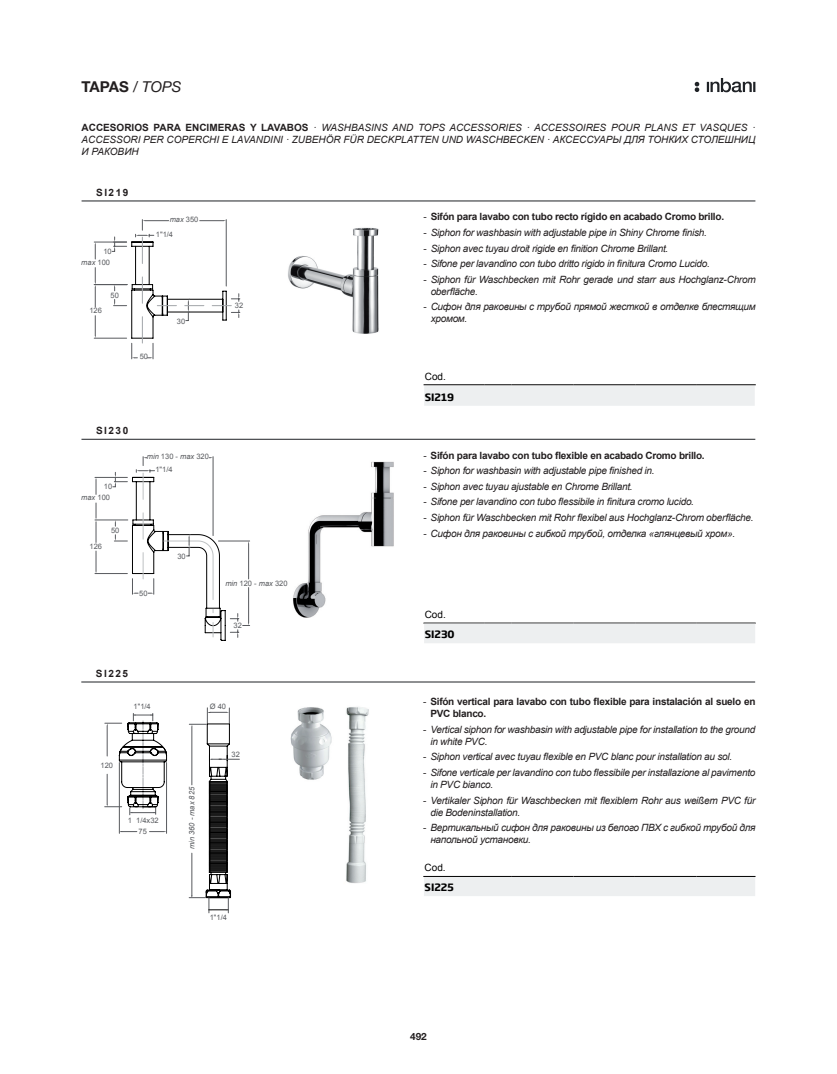
<style>
.page{position:relative;width:837px;height:1074px;background:#fff}
.page>*{position:absolute;margin:0;border:0;box-sizing:border-box;transform-origin:0 0}
.t1{font:700 15px "Helvetica Neue LT Std";letter-spacing:-.035em;color:#231f20}
.t2{font:italic 10px/12px "Arial";letter-spacing:-.025em;color:#231f20}
.t3{font:700 10px/12px "Arial";letter-spacing:-.025em;color:#231f20}
.t4{font:700 10px "Soho Gothic Pro";color:#000}
.t5{font:10px "Arial";color:#000}
.t6{font:700 10px "Helvetica Neue LT Std";color:#231f20}
.t7{font:7.5px/11.1px "Arial";color:#585a5e;text-align:right}
.t8{font:italic 7.5px "Arial";color:#585a5e}
.s1{font-weight:400;font-style:italic}
.s2{font-weight:700;font-style:normal}
.s3{font-style:italic}
.s4{font-style:normal}
.s5{font-weight:400}
</style>
<div class="page">
<svg style="left:706px;top:78px;width:49px;height:14px"></svg>
<svg style="left:694px;top:82px;width:5px;height:10px"></svg>
<hr style="left:81px;top:201px;width:674px;height:1px;background:#1f2226">
<img style="left:288px;top:227px;width:91px;height:107px">
<hr style="left:423px;top:384px;width:61px;height:1px;background:#000">
<hr style="left:696px;top:384px;width:59px;height:1px;background:#000">
<hr style="left:94px;top:338px;width:33px;height:1px;background:#585a5e">
<svg style="left:95px;top:316px;width:1px;height:22px"></svg>
<hr style="left:94px;top:242px;width:33px;height:1px;background:#585a5e">
<hr style="left:94px;top:284px;width:33px;height:1px;background:#585a5e">
<svg style="left:95px;top:242px;width:1px;height:17px"></svg>
<svg style="left:95px;top:268px;width:1px;height:39px"></svg>
<svg style="left:112px;top:220px;width:128px;height:139px"></svg>
<svg style="left:424px;top:384px;width:330px;height:22px;background:#e3e5e5"></svg>
<hr style="left:81px;top:439px;width:674px;height:1px;background:#1f2226">
<img style="left:293px;top:461px;width:101px;height:157px">
<hr style="left:423px;top:622px;width:61px;height:1px;background:#000">
<hr style="left:696px;top:622px;width:59px;height:1px;background:#000">
<hr style="left:81px;top:681px;width:673px;height:1px;background:#1f2226">
<hr style="left:423px;top:876px;width:61px;height:1px;background:#000">
<div style="left:424px;top:876px;width:330px;height:20px;background:#edeff0"></div>
<hr style="left:511px;top:876px;width:62px;height:1px;background:#000">
<hr style="left:573px;top:876px;width:61px;height:1px;background:#000">
<hr style="left:634px;top:876px;width:62px;height:1px;background:#000">
<hr style="left:696px;top:876px;width:59px;height:1px;background:#000">
<img style="left:290px;top:707px;width:42px;height:73px">
<img style="left:346px;top:707px;width:23px;height:176px">
<hr style="left:95px;top:520px;width:33px;height:1px;background:#585a5e">
<hr style="left:95px;top:573px;width:32px;height:1px;background:#585a5e">
<svg style="left:96px;top:551px;width:1px;height:22px"></svg>
<hr style="left:95px;top:477px;width:32px;height:1px;background:#585a5e">
<svg style="left:96px;top:477px;width:1px;height:17px"></svg>
<svg style="left:96px;top:503px;width:1px;height:39px"></svg>
<svg style="left:113px;top:456px;width:136px;height:185px"></svg>
<svg style="left:424px;top:622px;width:330px;height:21px;background:#e5e7e7"></svg>
<svg style="left:189px;top:708px;width:50px;height:205px"></svg>
<svg style="left:105px;top:713px;width:62px;height:102px"></svg>
<hr style="left:166px;top:762px;width:1px;height:71px;background:#585a5e">
<hr style="left:119px;top:762px;width:1px;height:71px;background:#585a5e">
<svg style="left:120px;top:831px;width:17px;height:1px"></svg>
<svg style="left:149px;top:831px;width:17px;height:1px"></svg>
<h1 class="t1" style="left:81px;top:78px;width:102px">TAPAS <span class="s1">/ TOPS</span></h1>
<p class="t2" style="left:82px;top:122px;width:675px;text-align:justify"><span class="s2">ACCESORIOS PARA ENCIMERAS Y LAVABOS</span> · WASHBASINS AND TOPS ACCESSORIES · ACCESSOIRES POUR PLANS ET VASQUES · ACCESSORI PER COPERCHI E LAVANDINI · ZUBEHÖR FÜR DECKPLATTEN UND WASCHBECKEN · АКСЕССУАРЫ ДЛЯ ТОНКИХ СТОЛЕШНИЦ И РАКОВИН</p>
<p class="t3" style="left:96px;top:187px;width:34px">SI219</p>
<p class="t7" style="left:81px;top:246px;width:32px">10<br><span class="s3">max</span> 100</p>
<p class="t7" style="left:89px;top:305px;width:14px">126</p>
<p class="t7" style="left:111px;top:289px;width:10px">50</p>
<p class="t8" style="left:170px;top:215px;width:30px">max <span class="s4">350</span></p>
<p class="t7" style="left:156px;top:229px;width:19px">1"1/4</p>
<p class="t7" style="left:140px;top:351px;width:10px">50</p>
<p class="t7" style="left:177px;top:315px;width:10px">30</p>
<p class="t7" style="left:235px;top:300px;width:10px">32</p>
<p class="t3" style="left:96px;top:425px;width:34px">SI230</p>
<p class="t7" style="left:81px;top:481px;width:32px">10<br><span class="s3">max</span> 100</p>
<p class="t7" style="left:90px;top:541px;width:14px">126</p>
<p class="t7" style="left:111px;top:525px;width:10px">50</p>
<p class="t7" style="left:147px;top:451px;width:64px"><span class="s3">min</span> 130 - <span class="s3">max</span> 320</p>
<p class="t7" style="left:155px;top:464px;width:19px">1"1/4</p>
<p class="t7" style="left:177px;top:550px;width:10px">30</p>
<p class="t7" style="left:139px;top:587px;width:10px">50</p>
<p class="t3" style="left:96px;top:668px;width:34px">SI225</p>
<p class="t7" style="left:225px;top:577px;width:64px"><span class="s3">min</span> 120 - <span class="s3">max</span> 320</p>
<p class="t7" style="left:233px;top:620px;width:10px">32</p>
<p class="t7" style="left:133px;top:701px;width:19px">1"1/4</p>
<p class="t7" style="left:101px;top:759px;width:14px">120</p>
<p class="t7" style="left:128px;top:815px;width:32px;text-align:center">1 1/4x32<br>75</p>
<p class="t7" style="left:210px;top:701px;width:18px">Ø 40</p>
<p class="t8" style="left:187px;top:849px;width:64px;rotate:-90deg">min 360 - max 825</p>
<p class="t7" style="left:231px;top:749px;width:10px">32</p>
<p class="t7" style="left:210px;top:912px;width:19px">1"1/4</p>
<p class="t3" style="left:423px;top:211px;width:302px"><span class="s5">-</span> Sifón para lavabo con tubo recto rígido en acabado Cromo brillo.</p>
<p class="t2" style="left:423px;top:227px;width:285px"><span class="s4">-</span> Siphon for washbasin with adjustable pipe in Shiny Chrome finish.</p>
<p class="t2" style="left:423px;top:242px;width:246px"><span class="s4">-</span> Siphon avec tuyau droit rigide en finition Chrome Brillant.</p>
<p class="t2" style="left:423px;top:258px;width:288px"><span class="s4">-</span> Sifone per lavandino con tubo dritto rigido in finitura Cromo Lucido.</p>
<p class="t2" style="left:430px;top:273px;width:326px;text-indent:-7px"><span class="s4">-</span> Siphon für Waschbecken mit Rohr gerade und starr aus Hochglanz-Chrom oberfläche.</p>
<p class="t2" style="left:430px;top:301px;width:326px;text-indent:-7px"><span class="s4">-</span> Сифон для раковины с трубой прямой жесткой в отделке блестящим хромом.</p>
<p class="t5" style="left:424px;top:370px;width:23px">Cod.</p>
<p class="t4" style="left:424px;top:389px;width:31px">SI219</p>
<p class="t3" style="left:423px;top:449px;width:282px"><span class="s5">-</span> Sifón para lavabo con tubo flexible en acabado Cromo brillo.</p>
<p class="t2" style="left:423px;top:465px;width:232px"><span class="s4">-</span> Siphon for washbasin with adjustable pipe finished in.</p>
<p class="t2" style="left:423px;top:480px;width:211px"><span class="s4">-</span> Siphon avec tuyau ajustable en Chrome Brillant.</p>
<p class="t2" style="left:423px;top:496px;width:272px"><span class="s4">-</span> Sifone per lavandino con tubo flessibile in finitura cromo lucido.</p>
<p class="t2" style="left:423px;top:511px;width:331px"><span class="s4">-</span> Siphon für Waschbecken mit Rohr flexibel aus Hochglanz-Chrom oberfläche.</p>
<p class="t2" style="left:423px;top:527px;width:313px"><span class="s4">-</span> Сифон для раковины с гибкой трубой, отделка «глянцевый хром».</p>
<p class="t5" style="left:424px;top:608px;width:23px">Cod.</p>
<p class="t4" style="left:424px;top:626px;width:31px">SI230</p>
<p class="t3" style="left:430px;top:696px;width:326px;text-indent:-7px"><span class="s5">-</span> Sifón vertical para lavabo con tubo flexible para instalación al suelo en<br>PVC blanco.</p>
<p class="t2" style="left:430px;top:723px;width:326px;text-indent:-7px"><span class="s4">-</span> Vertical siphon for washbasin with adjustable pipe for installation to the ground in white PVC.</p>
<p class="t2" style="left:423px;top:751px;width:310px"><span class="s4">-</span> Siphon vertical avec tuyau flexible en PVC blanc pour installation au sol.</p>
<p class="t2" style="left:430px;top:766px;width:326px;text-indent:-7px"><span class="s4">-</span> Sifone verticale per lavandino con tubo flessibile per installazione al pavimento in PVC bianco.</p>
<p class="t2" style="left:430px;top:794px;width:326px;text-indent:-7px"><span class="s4">-</span> Vertikaler Siphon für Waschbecken mit flexiblem Rohr aus weißem PVC für die Bodeninstallation.</p>
<p class="t2" style="left:430px;top:821px;width:326px;text-indent:-7px"><span class="s4">-</span> Вертикальный сифон для раковины из белого ПВХ с гибкой трубой для напольной установки.</p>
<p class="t5" style="left:424px;top:861px;width:23px">Cod.</p>
<p class="t4" style="left:424px;top:879px;width:31px">SI225</p>
<p class="t6" style="left:410px;top:1030px;width:18px">492</p>
</div>
